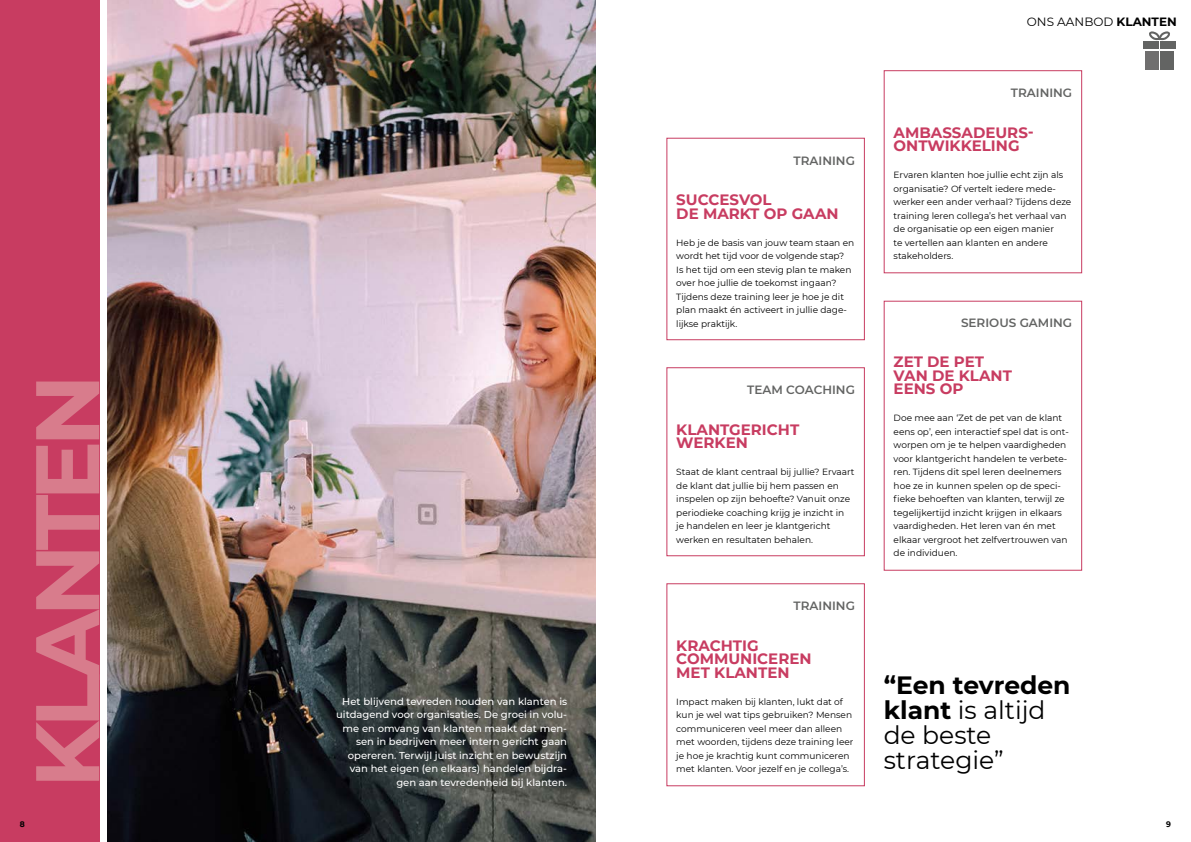
<style>
.page{position:relative;width:1191px;height:842px;background:#fff}
.page>*{position:absolute;margin:0;border:0;box-sizing:border-box;transform-origin:0 0}
.t1{font:700 90px "Montserrat";letter-spacing:-.07em;color:#d87c8c}
.t2{font:25px/25px "Montserrat";color:#000}
.t3{font:700 25px "Montserrat";color:#000}
.t4{font:700 15px/13.5px "Montserrat";color:#c83c61}
.t5{font:600 12px "Montserrat";color:#636463}
.t6{font:12px "Montserrat";color:#000}
.t7{font:500 10px/13.5px "Montserrat";color:#fff;text-align:right}
.t8{font:9px/13.5px "Montserrat";color:#000}
.t9{font:700 8px "Montserrat";color:#000;scale:.95 1}
.s1{font-weight:700}
</style>
<div class="page">
<img style="left:108px;top:0;width:487px;height:842px">
<div style="left:666px;top:583px;width:199px;height:203px;border:1px solid #c83c61"></div>
<div style="left:883px;top:301px;width:199px;height:270px;border:1px solid #c83c61"></div>
<div style="left:666px;top:367px;width:199px;height:189px;border:1px solid #c83c61"></div>
<div style="left:883px;top:70px;width:199px;height:203px;border:1px solid #c83c61"></div>
<div style="left:666px;top:138px;width:199px;height:202px;border:1px solid #c83c61"></div>
<div style="left:0;top:0;width:99px;height:842px;background:#c83c61"></div>
<div style="left:1143px;top:41px;width:15px;height:8px;background:#636463"></div>
<div style="left:1160px;top:41px;width:15px;height:8px;background:#636463"></div>
<div style="left:1145px;top:51px;width:13px;height:19px;background:#706f6f"></div>
<div style="left:1160px;top:51px;width:13px;height:19px;background:#636463"></div>
<svg style="left:1149px;top:31px;width:21px;height:9px"></svg>
<p class="t1" style="left:2px;top:788px;width:416px;rotate:-90deg">KLANTEN</p>
<p class="t9" style="left:20px;top:818px;width:7px">8</p>
<p class="t7" style="left:336px;top:694px;width:232px">Het blijvend tevreden houden van klanten is uitdagend voor organisaties. De groei in volu&shy;me en omvang van klanten maakt dat men&shy;sen in bedrijven meer intern gericht gaan opereren. Terwijl juist inzicht en bewustzijn van het eigen (en elkaars) handelen bijdra&shy;gen aan tevredenheid bij klanten.</p>
<p class="t5" style="left:793px;top:152px;width:63px">TRAINING</p>
<p class="t4" style="left:676px;top:192px;width:164px">SUCCESVOL<br>DE MARKT OP GAAN</p>
<p class="t8" style="left:676px;top:235px;width:179px">Heb je de basis van jouw team staan en wordt het tijd voor de volgende stap?<br>Is het tijd om een stevig plan te maken over hoe jullie de toekomst ingaan?<br>Tijdens deze training leer je hoe je dit plan maakt én activeert in jullie dage&shy;lijkse praktijk.</p>
<p class="t5" style="left:747px;top:381px;width:109px">TEAM COACHING</p>
<p class="t4" style="left:676px;top:422px;width:124px">KLANTGERICHT<br>WERKEN</p>
<p class="t8" style="left:676px;top:465px;width:180px">Staat de klant centraal bij jullie? Ervaart de klant dat jullie bij hem passen en inspelen op zijn behoefte? Vanuit onze periodieke coaching krijg je inzicht in<br>je handelen en leer je klantgericht werken en resultaten behalen.</p>
<p class="t5" style="left:793px;top:597px;width:63px">TRAINING</p>
<p class="t4" style="left:676px;top:638px;width:137px">KRACHTIG<br>COMMUNICEREN<br>MET KLANTEN</p>
<p class="t8" style="left:676px;top:694px;width:179px">Impact maken bij klanten, lukt dat of kun je wel wat tips gebruiken? Mensen communiceren veel meer dan alleen met woorden, tijdens deze training leer je hoe je krachtig kunt communiceren met klanten. Voor jezelf en je collega’s.</p>
<p class="t6" style="left:1027px;top:13px;width:151px">ONS AANBOD <span class="s1">KLANTEN</span></p>
<p class="t5" style="left:1011px;top:84px;width:63px">TRAINING</p>
<p class="t4" style="left:893px;top:125px;width:142px">AMBASSADEURS-<br>ONTWIKKELING</p>
<p class="t8" style="left:893px;top:168px;width:179px">Ervaren klanten hoe jullie echt zijn als organisatie? Of vertelt iedere mede&shy;werker een ander verhaal? Tijdens deze training leren collega’s het verhaal van de organisatie op een eigen manier<br>te vertellen aan klanten en andere stakeholders.</p>
<p class="t5" style="left:961px;top:314px;width:113px">SERIOUS GAMING</p>
<p class="t4" style="left:893px;top:354px;width:92px">ZET DE PET</p>
<p class="t4" style="left:893px;top:368px;width:120px">VAN DE KLANT</p>
<p class="t4" style="left:893px;top:381px;width:71px">EENS OP</p>
<p class="t8" style="left:893px;top:411px;width:177px">Doe mee aan ‘Zet de pet van de klant eens op’, een interactief spel dat is ont&shy;worpen om je te helpen vaardigheden voor klantgericht handelen te verbete&shy;ren. Tijdens dit spel leren deelnemers hoe ze in kunnen spelen op de speci&shy;fieke behoeften van klanten, terwijl ze tegelijkertijd inzicht krijgen in elkaars vaardigheden. Het leren van én met elkaar vergroot het zelfvertrouwen van de individuen.</p>
<p class="t3" style="left:883px;top:667px;width:188px">“Een tevreden</p>
<p class="t2" style="left:883px;top:696px;width:163px"><span class="s1">klant</span> is altijd de beste</p>
<p class="t2" style="left:883px;top:746px;width:122px">strategie”</p>
<p class="t9" style="left:1166px;top:818px;width:7px">9</p>
</div>
